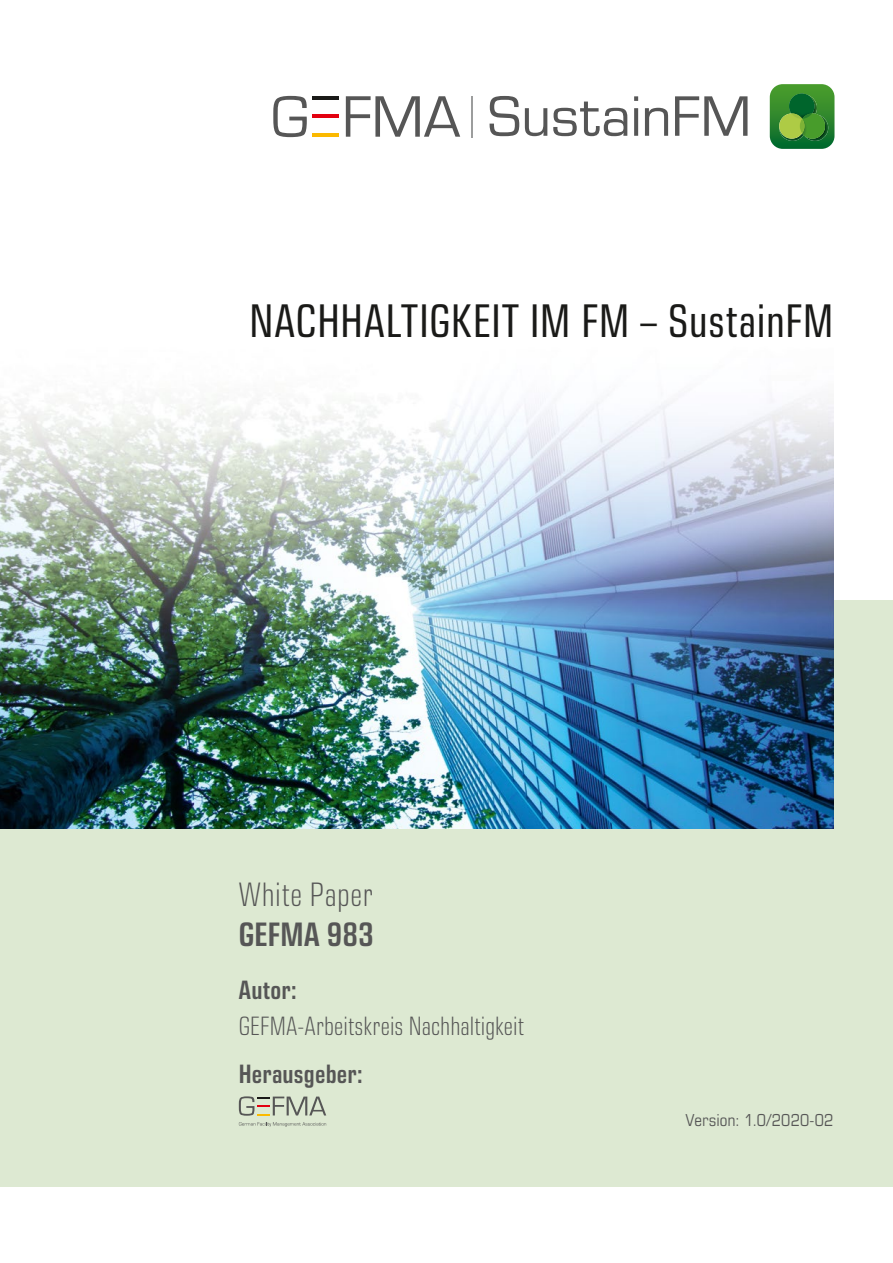
<style>
.page{position:relative;width:893px;height:1263px;background:#fff}
.page>*{position:absolute;margin:0;border:0;box-sizing:border-box;transform-origin:0 0}
.WP___Titel{font:condensed 48px "Eurostile Next W1 G";letter-spacing:.025em;color:#1a1a18}
.t1{font:300 condensed 34.5px "Eurostile Next W1 G";letter-spacing:.02em;color:#565656}
.t2{font:600 condensed 34.5px "Eurostile Next Pro";letter-spacing:.005em;color:#565656}
.t3{font:300 condensed 27px "Eurostile Next W1 G";letter-spacing:.005em;color:#565656}
.t4{font:600 condensed 27px "Eurostile Next Pro";letter-spacing:.005em;color:#565656}
.t5{font:condensed 16.5px "Eurostile LT Std";letter-spacing:.015em;color:#565656}
</style>
<div class="page">
<div style="left:0;top:600px;width:893px;height:586px;background:#dde9d2"></div>
<img style="left:0;top:398px;width:833px;height:431px">
<hr style="left:472px;top:96px;width:1px;height:41px;background:#9c9d9d">
<svg style="left:273px;top:96px;width:34px;height:41px"></svg>
<svg style="left:346px;top:96px;width:114px;height:41px"></svg>
<hr style="left:312px;top:133px;width:27px;height:4px;background:#fbb900">
<hr style="left:312px;top:114px;width:27px;height:4px;background:#e3000f">
<hr style="left:312px;top:96px;width:27px;height:4px;background:#1a1a18">
<svg style="left:490px;top:96px;width:257px;height:40px"></svg>
<svg style="left:770px;top:84px;width:64px;height:65px"></svg>
<svg style="left:239px;top:1122px;width:87px;height:5px"></svg>
<svg style="left:239px;top:1096px;width:87px;height:20px"></svg>
<p class="WP___Titel" style="left:249px;top:291px;width:586px">NACHHALTIGKEIT IM FM – SustainFM</p>
<p class="t1" style="left:239px;top:873px;width:135px">White Paper</p>
<p class="t2" style="left:239px;top:915px;width:136px">GEFMA 983</p>
<p class="t4" style="left:239px;top:974px;width:59px">Autor:</p>
<p class="t3" style="left:239px;top:1010px;width:286px">GEFMA-Arbeitskreis Nachhaltigkeit</p>
<p class="t4" style="left:239px;top:1059px;width:125px">Herausgeber:</p>
<p class="t5" style="left:686px;top:1110px;width:149px">Version: 1.0/2020-02</p>
</div>
